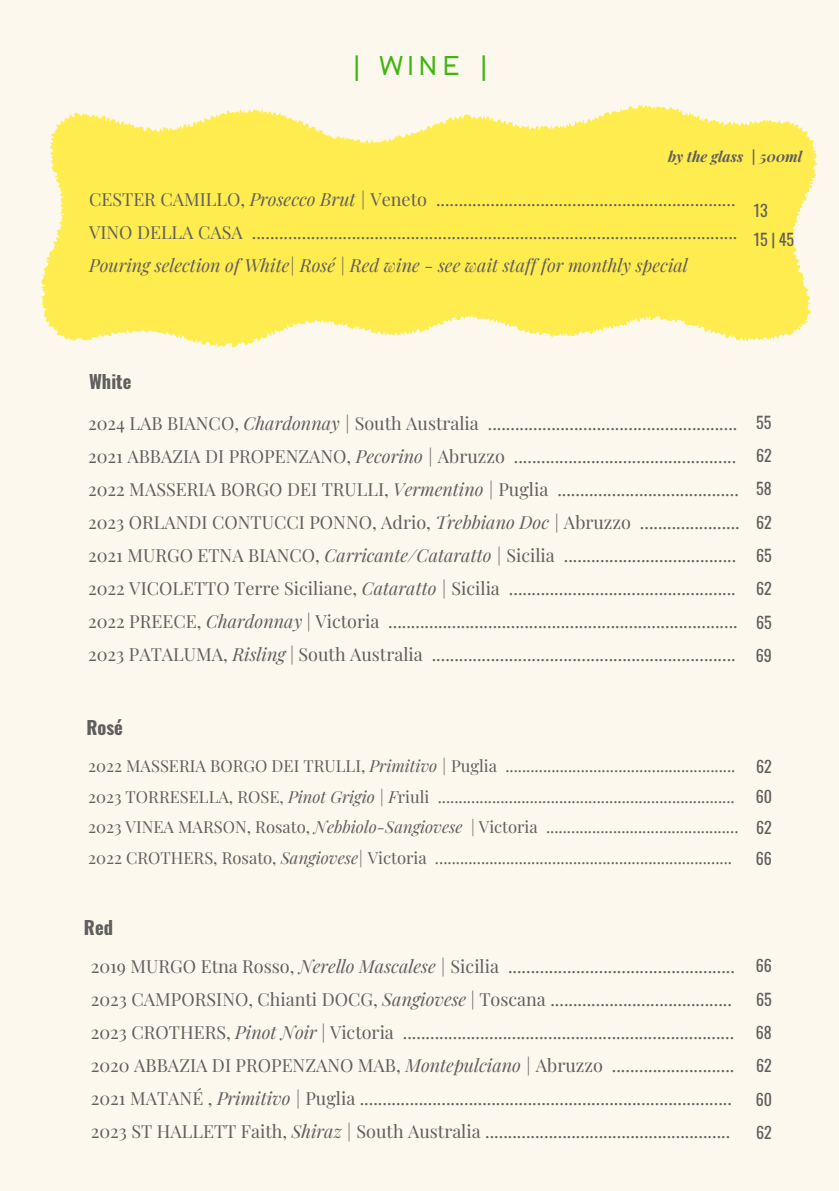
<style>
.page{position:relative;width:839px;height:1191px;background:#fff}
.page>*{position:absolute;margin:0;border:0;box-sizing:border-box;transform-origin:0 0}
.t1{font:700 28px "Adam";color:#40b50e}
.t2{font:700 18.4px "Oswald";color:#605e5e}
.t3{font:18px/33px "Playfair Display";color:#605e5e}
.t4{font:16.6px/30.4px "Playfair Display";color:#605e5e}
.t5{font:16px "Oswald";color:#605e5e}
.t6{font:italic 700 14.8px "Playfair Display";color:#605e5e}
.s1{font-style:italic}
</style>
<div class="page">
<div style="left:0;top:0;width:838px;height:1191px;background:#fcf8ed"></div>
<svg style="left:41px;top:105px;width:776px;height:243px;fill:#ffec4e"></svg>
<h1 class="t1" style="left:353px;top:53px;width:134px">| WINE |</h1>
<p class="t6" style="left:668px;top:146px;width:136px">by the glass | 500ml</p>
<h3 class="t3" style="left:89px;top:182px;width:650px;text-align:justify">CESTER CAMILLO, <span class="s1">Prosecco Brut |</span> Veneto ..................................................................<br>VINO DELLA CASA ...........................................................................................................<br><span class="s1">Pouring selection of White| Rosé | Red wine - see wait staff for monthly special</span></h3>
<h4 class="t5" style="left:753px;top:198px;width:15px">13</h4>
<p class="t5" style="left:753px;top:227px;width:42px">15 | 45</p>
<p class="t2" style="left:89px;top:367px;width:44px">White</p>
<p class="t3" style="left:88px;top:406px;width:653px">2024 LAB BIANCO, <span class="s1">Chardonnay |</span> South Australia .......................................................<br>2021 ABBAZIA DI PROPENZANO, <span class="s1">Pecorino |</span> Abruzzo .................................................<br>2022 MASSERIA BORGO DEI TRULLI, <span class="s1">Vermentino |</span> Puglia ........................................<br>2023 ORLANDI CONTUCCI PONNO, Adrio, <span class="s1">Trebbiano Doc |</span> Abruzzo ......................<br>2021 MURGO ETNA BIANCO, <span class="s1">Carricante/Cataratto |</span> Sicilia ......................................<br>2022 VICOLETTO Terre Siciliane, <span class="s1">Cataratto |</span> Sicilia ..................................................<br>2022 PREECE, <span class="s1">Chardonnay</span> | Victoria .............................................................................<br>2023 PATALUMA, <span class="s1">Risling</span> | South Australia ...................................................................</p>
<h2 class="t5" style="left:756px;top:410px;width:17px">55</h2>
<h3 class="t5" style="left:756px;top:443px;width:17px">62</h3>
<h2 class="t5" style="left:756px;top:476px;width:17px">58</h2>
<h3 class="t5" style="left:756px;top:510px;width:17px">62</h3>
<h2 class="t5" style="left:756px;top:543px;width:17px">65</h2>
<h3 class="t5" style="left:756px;top:576px;width:17px">62</h3>
<p class="t5" style="left:756px;top:610px;width:17px">65</p>
<p class="t5" style="left:755px;top:643px;width:18px">69</p>
<p class="t2" style="left:86px;top:713px;width:38px">Rosé</p>
<p class="t4" style="left:88px;top:750px;width:651px">2022 MASSERIA BORGO DEI TRULLI, <span class="s1">Primitivo |</span> Puglia .......................................................<br>2023 TORRESELLA, ROSE, <span class="s1">Pinot Grigio | F</span>riuli .......................................................................<br>2023 VINEA MARSON, Rosato, <span class="s1">Nebbiolo-Sangiovese</span> | Victoria ..............................................<br>2022 CROTHERS, Rosato, <span class="s1">Sangiovese|</span> Victoria</p>
<p class="t4" style="left:435px;top:842px;width:298px">.......................................................................</p>
<p class="t5" style="left:756px;top:754px;width:17px">62</p>
<p class="t5" style="left:755px;top:784px;width:18px">60</p>
<p class="t5" style="left:756px;top:815px;width:17px">62</p>
<p class="t5" style="left:755px;top:846px;width:18px">66</p>
<p class="t2" style="left:84px;top:913px;width:30px">Red</p>
<p class="t3" style="left:91px;top:949px;width:645px">2019 MURGO Etna Rosso, <span class="s1">Nerello Mascalese |</span> Sicilia ..................................................<br>2023 CAMPORSINO, Chianti DOCG, <span class="s1">Sangiovese</span> | Toscana ........................................<br>2023 CROTHERS, <span class="s1">Pinot Noir</span> | Victoria .........................................................................<br>2020 ABBAZIA DI PROPENZANO MAB, <span class="s1">Montepulciano |</span> Abruzzo ...........................<br>2021 MATANÉ , <span class="s1">Primitivo |</span> Puglia ..................................................................................<br>2023 ST HALLETT Faith, <span class="s1">Shiraz |</span> South Australia ......................................................</p>
<p class="t5" style="left:755px;top:953px;width:18px">66</p>
<p class="t5" style="left:756px;top:987px;width:17px">65</p>
<p class="t5" style="left:755px;top:1020px;width:18px">68</p>
<p class="t5" style="left:756px;top:1053px;width:17px">62</p>
<p class="t5" style="left:755px;top:1087px;width:18px">60</p>
<p class="t5" style="left:756px;top:1120px;width:17px">62</p>
</div>
